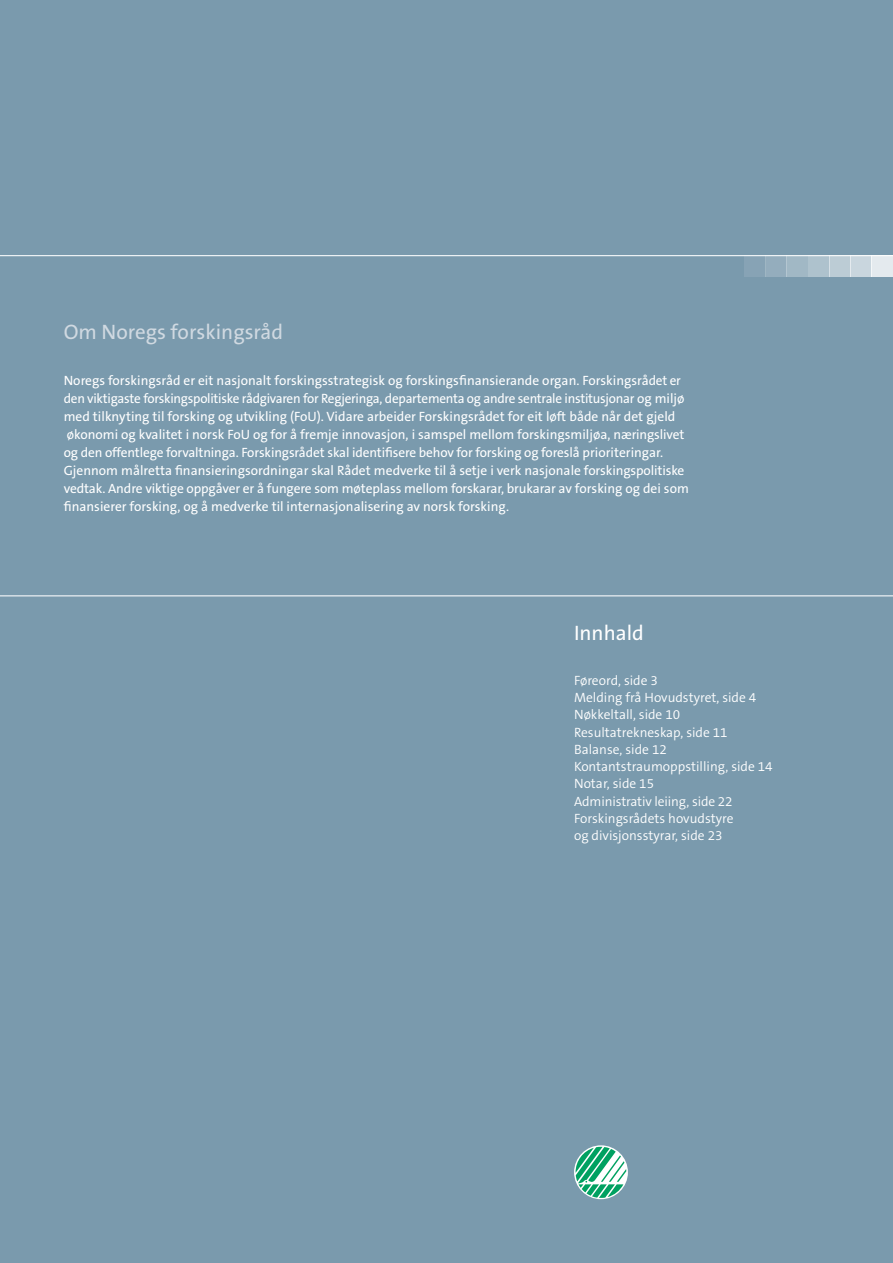
<style>
.page{position:relative;width:893px;height:1263px;background:#7a9aad}
.page>*{position:absolute;margin:0;border:0;box-sizing:border-box;transform-origin:0 0}
.t1{font:21px "The Sans B5 Plain";color:#d0d9e1}
.t2{font:21px "The Sans B5 Plain";color:#fff}
.t3{font:13.5px/18px "The Sans B5 Plain";color:#fff}
.t4{font:300 13.5px/17.2px "The Sans B4";color:#fff}
</style>
<div class="page">
<hr style="left:0;top:255px;width:893px;height:1px;background:#fff">
<hr style="left:0;top:595px;width:893px;height:1px;background:#fff">
<svg style="left:574px;top:1145px;width:54px;height:54px"></svg>
<svg style="left:576px;top:1147px;width:50px;height:51px;background:#77c5aa"></svg>
<div style="left:872px;top:255px;width:21px;height:21px;background:#e4eaee"></div>
<div style="left:850px;top:255px;width:22px;height:21px;background:#c9d6de"></div>
<div style="left:829px;top:255px;width:21px;height:21px;background:#bcccd5"></div>
<div style="left:808px;top:255px;width:21px;height:21px;background:#aec2cd"></div>
<div style="left:787px;top:255px;width:21px;height:21px;background:#a1b8c5"></div>
<div style="left:765px;top:255px;width:22px;height:21px;background:#94adbd"></div>
<div style="left:744px;top:255px;width:21px;height:21px;background:#87a3b5"></div>
<h1 class="t1" style="left:64px;top:321px;width:221px">Om Noregs forskingsråd</h1>
<p class="t3" style="left:64px;top:372px;width:627px">Noregs forskingsråd er eit nasjonalt forskingsstrategisk og forskingsfinansierande organ. Forskingsrådet er den viktigaste forskingspolitiske rådgivaren for Regjeringa, departementa og andre sentrale institusjonar og miljø med tilknyting til forsking og utvikling (FoU). Vidare arbeider Forskingsrådet for eit løft både når det gjeld økonomi og kvalitet i norsk FoU og for å fremje innovasjon, i samspel mellom forskingsmiljøa, næringslivet og den offentlege forvaltninga. Forskingsrådet skal identifisere behov for forsking og foreslå prioriteringar.<br>Gjennom målretta finansieringsordningar skal Rådet medverke til å setje i verk nasjonale forskingspolitiske vedtak. Andre viktige oppgåver er å fungere som møteplass mellom forskarar, brukarar av forsking og dei som finansierer forsking, og å medverke til internasjonalisering av norsk forsking.</p>
<h1 class="t2" style="left:574px;top:622px;width:71px">Innhald</h1>
<p class="t4" style="left:574px;top:672px;width:200px">Føreord, side 3<br>Melding frå Hovudstyret, side 4<br>Nøkkeltall, side 10<br>Resultatrekneskap, side 11<br>Balanse, side 12<br>Kontantstraumoppstilling, side 14<br>Notar, side 15<br>Administrativ leiing, side 22<br>Forskingsrådets hovudstyre<br>og divisjonsstyrar, side 23</p>
</div>
